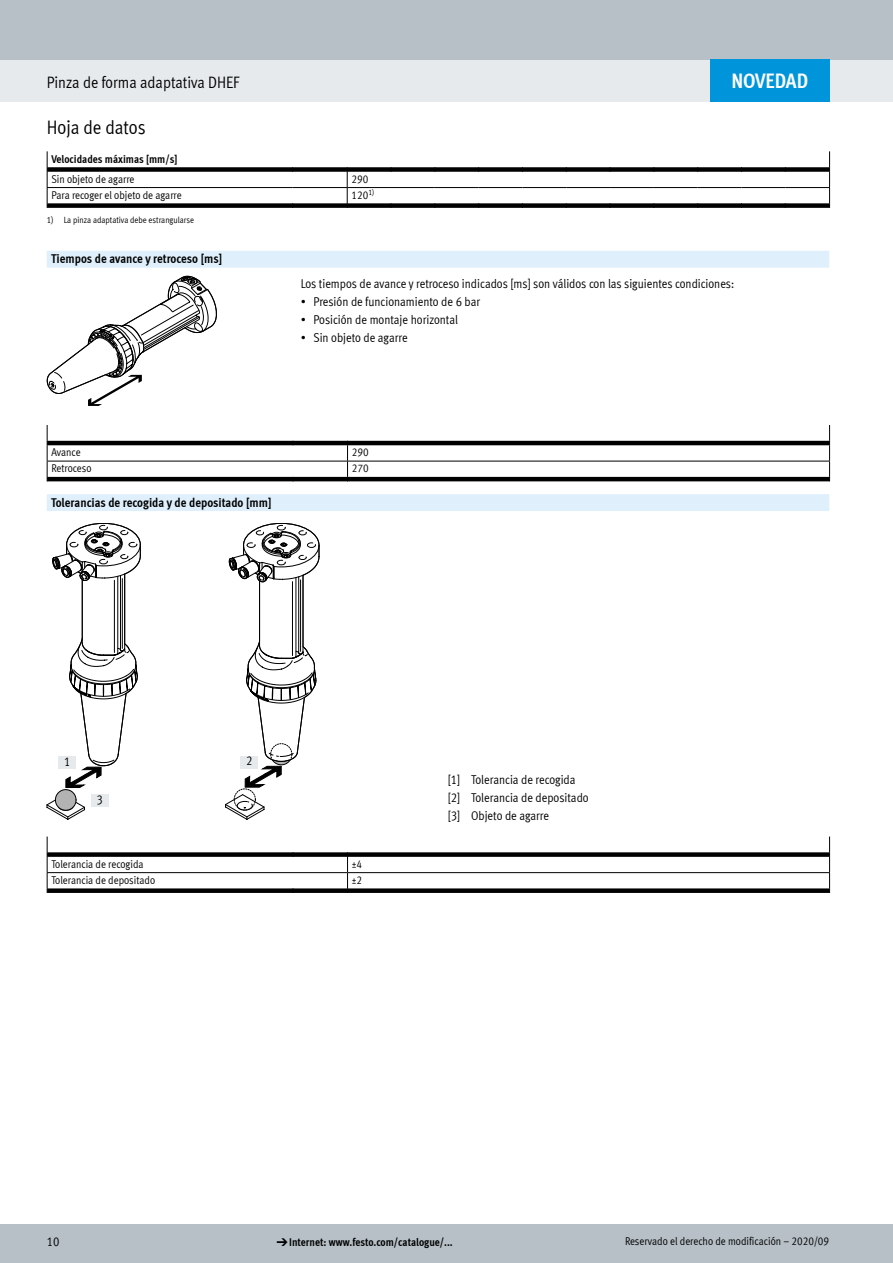
<style>
.page{position:relative;width:893px;height:1263px;background:#fff}
.page>*{position:absolute;margin:0;border:0;box-sizing:border-box;transform-origin:0 0}
.t1{font:700 21px "Meta Cond LF";color:#fff}
.t2{font:19.5px "Meta Cond LF";color:#000}
.t3{font:16.5px "Meta Cond LF";color:#000}
.t4{font:12.75px/18px "Meta Cond LF";color:#000}
.t5{font:700 12.75px "Meta Cond LF";color:#000}
.t6{font:11.25px "Meta Cond LF";color:#000}
.t7{font:700 11.25px "Meta Cond LF";color:#000}
.t8{font:9px "Meta Cond LF";color:#000}
.s1{font-family:"Meto Pict 182";font-weight:400}
</style>
<div class="page">
<div style="left:0;top:1225px;width:893px;height:38px;background:#b6c0c6"></div>
<div style="left:0;top:60px;width:893px;height:42px;background:#e7eaec"></div>
<div style="left:0;top:0;width:893px;height:60px;background:#b6c0c6"></div>
<svg style="left:47px;top:151px;width:783px;height:57px"></svg>
<div style="left:47px;top:251px;width:782px;height:17px;background:#dff0fc"></div>
<svg style="left:47px;top:276px;width:170px;height:130px"></svg>
<svg style="left:47px;top:425px;width:783px;height:56px"></svg>
<div style="left:47px;top:494px;width:782px;height:17px;background:#dff0fc"></div>
<svg style="left:47px;top:795px;width:38px;height:24px"></svg>
<div style="left:55px;top:789px;width:21px;height:21px;background:#b3b3b3;border:1px solid #000;border-radius:50%"></div>
<svg style="left:52px;top:523px;width:89px;height:264px"></svg>
<svg style="left:225px;top:523px;width:95px;height:296px"></svg>
<div style="left:91px;top:794px;width:17px;height:13px;background:#e7eaec"></div>
<div style="left:59px;top:756px;width:17px;height:13px;background:#e7eaec"></div>
<div style="left:241px;top:756px;width:17px;height:12px;background:#e7eaec"></div>
<svg style="left:47px;top:836px;width:783px;height:57px"></svg>
<div style="left:710px;top:60px;width:119px;height:42px;background:#0095db"></div>
<h1 class="t1" style="left:731px;top:67px;width:78px">NOVEDAD</h1>
<p class="t3" style="left:47px;top:72px;width:194px">Pinza de forma adaptativa DHEF</p>
<h2 class="t2" style="left:47px;top:116px;width:100px">Hoja de datos</h2>
<p class="t7" style="left:51px;top:152px;width:128px">Velocidades máximas [mm/s]</p>
<p class="t6" style="left:51px;top:172px;width:85px">Sin objeto de agarre</p>
<p class="t6" style="left:351px;top:172px;width:18px">290</p>
<p class="t6" style="left:51px;top:188px;width:132px">Para recoger el objeto de agarre</p>
<p class="t6" style="left:351px;top:188px;width:24px">120<sup>1)</sup></p>
<p class="t8" style="left:47px;top:214px;width:149px">1) La pinza adaptativa debe estrangularse</p>
<p class="t5" style="left:51px;top:251px;width:173px">Tiempos de avance y retroceso [ms]</p>
<p class="t4" style="left:301px;top:275px;width:435px">Los tiempos de avance y retroceso indicados [ms] son válidos con las siguientes condiciones:</p>
<p class="t4" style="left:301px;top:293px;width:181px">• Presión de funcionamiento de 6 bar</p>
<p class="t4" style="left:301px;top:311px;width:159px">• Posición de montaje horizontal</p>
<p class="t4" style="left:301px;top:329px;width:108px">• Sin objeto de agarre</p>
<p class="t6" style="left:51px;top:446px;width:31px">Avance</p>
<p class="t6" style="left:352px;top:446px;width:18px">290</p>
<p class="t6" style="left:51px;top:461px;width:42px">Retroceso</p>
<p class="t6" style="left:352px;top:461px;width:18px">270</p>
<p class="t5" style="left:51px;top:494px;width:222px">Tolerancias de recogida y de depositado [mm]</p>
<p class="t4" style="left:64px;top:752px;width:8px">1</p>
<p class="t4" style="left:246px;top:751px;width:8px">2</p>
<p class="t4" style="left:97px;top:790px;width:8px">3</p>
<p class="t6" style="left:51px;top:857px;width:94px">Tolerancia de recogida</p>
<p class="t6" style="left:352px;top:857px;width:12px">±4</p>
<p class="t6" style="left:51px;top:873px;width:105px">Tolerancia de depositado</p>
<p class="t6" style="left:352px;top:873px;width:12px">±2</p>
<p class="t4" style="left:448px;top:770px;width:142px">[1] Tolerancia de recogida [2] Tolerancia de depositado [3] Objeto de agarre</p>
<p class="t4" style="left:47px;top:1232px;width:14px">10</p>
<p class="t7" style="left:276px;top:1235px;width:178px"><span class="s1">d</span>Internet: www.festo.com/catalogue/...</p>
<p class="t6" style="left:625px;top:1234px;width:206px">Reservado el derecho de modificación – 2020/09</p>
</div>
